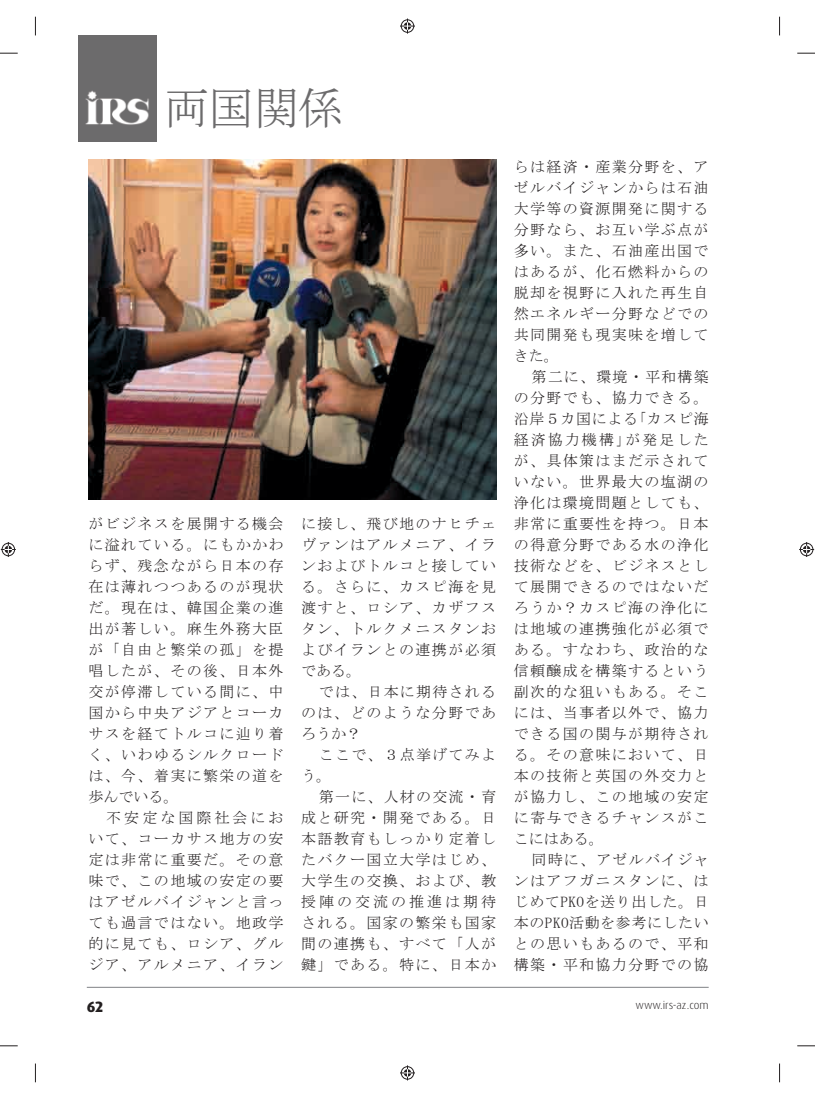
<style>
.page{position:relative;width:815px;height:1099px;background:#fff}
.page>*{position:absolute;margin:0;border:0;box-sizing:border-box;transform-origin:0 0}
.t1{font:45.12px "MS Mincho";color:#6c6b6c}
.t2{font:15px/21px "MS Mincho";letter-spacing:.09em;color:#231f20;text-align:justify}
.t3{font:800 15px "Dax Pro";color:#231f20}
.t4{font:300 11.25px "Dax Pro";color:#231f20}
</style>
<div class="page">
<hr style="left:87px;top:986px;width:622px;height:1px;background:#808285">
<img style="left:89px;top:159px;width:407px;height:341px">
<div style="left:79px;top:35px;width:78px;height:107px;background:#6c6b6c"></div>
<img style="left:85px;top:90px;width:64px;height:35px">
<svg style="left:0;top:52px;width:18px;height:2px"></svg>
<svg style="left:797px;top:52px;width:18px;height:2px"></svg>
<svg style="left:0;top:1045px;width:18px;height:1px"></svg>
<svg style="left:797px;top:1045px;width:18px;height:1px"></svg>
<svg style="left:35px;top:17px;width:1px;height:18px"></svg>
<svg style="left:35px;top:1063px;width:1px;height:19px"></svg>
<svg style="left:779px;top:17px;width:1px;height:18px"></svg>
<svg style="left:779px;top:1063px;width:1px;height:19px"></svg>
<svg style="left:400px;top:19px;width:15px;height:15px"></svg>
<svg style="left:400px;top:1065px;width:15px;height:15px"></svg>
<svg style="left:1px;top:542px;width:15px;height:15px"></svg>
<svg style="left:799px;top:542px;width:15px;height:15px"></svg>
<h1 class="t1" style="left:164px;top:85px;width:182px">両国関係</h1>
<p class="t2" style="left:89px;top:513px;width:196px">がビジネスを展開する機会に溢れている。にもかかわらず、残念ながら日本の存在は薄れつつあるのが現状だ。現在は、韓国企業の進出が著しい。麻生外務大臣が「自由と繁栄の孤」を提唱したが、その後、日本外交が停滞している間に、中国から中央アジアとコーカサスを経てトルコに辿り着く、いわゆるシルクロードは、今、着実に繁栄の道を歩んでいる。</p>
<p class="t2" style="left:89px;top:807px;width:196px;text-indent:18px">不安定な国際社会において、コーカサス地方の安定は非常に重要だ。その意味で、この地域の安定の要はアゼルバイジャンと言っても過言ではない。地政学的に見ても、ロシア、グルジア、アルメニア、イラン</p>
<p class="t2" style="left:301px;top:513px;width:196px">に接し、飛び地のナヒチェヴァンはアルメニア、イランおよびトルコと接している。さらに、カスピ海を見渡すと、ロシア、カザフスタン、トルクメニスタンおよびイランとの連携が必須である。</p>
<p class="t2" style="left:301px;top:681px;width:196px;text-indent:18px">では、日本に期待されるのは、どのような分野であろうか？</p>
<p class="t2" style="left:301px;top:744px;width:196px;text-indent:18px">ここで、３点挙げてみよう。</p>
<p class="t2" style="left:301px;top:786px;width:196px;text-indent:18px">第一に、人材の交流・育成と研究・開発である。日本語教育もしっかり定着したバクー国立大学はじめ、大学生の交換、および、教授陣の交流の推進は期待される。国家の繁栄も国家間の連携も、すべて「人が鍵」である。特に、日本か</p>
<p class="t2" style="left:514px;top:156px;width:196px">らは経済・産業分野を、アゼルバイジャンからは石油大学等の資源開発に関する分野なら、お互い学ぶ点が多い。また、石油産出国ではあるが、化石燃料からの脱却を視野に入れた再生自然エネルギー分野などでの共同開発も現実味を増してきた。</p>
<p class="t2" style="left:514px;top:366px;width:196px;text-indent:18px">第二に、環境・平和構築の分野でも、協力できる。沿岸５カ国による｢カスピ海経済協力機構｣が発足したが、具体策はまだ示されていない。世界最大の塩湖の浄化は環境問題としても、非常に重要性を持つ。日本の得意分野である水の浄化技術などを、ビジネスとして展開できるのではないだろうか？カスピ海の浄化には地域の連携強化が必須である。すなわち、政治的な信頼醸成を構築するという副次的な狙いもある。そこには、当事者以外で、協力できる国の関与が期待される。その意味において、日本の技術と英国の外交力とが協力し、この地域の安定に寄与できるチャンスがここにはある。</p>
<p class="t2" style="left:514px;top:849px;width:196px;text-indent:18px">同時に、アゼルバイジャンはアフガニスタンに、はじめてPKOを送り出した。日本のPKO活動を参考にしたいとの思いもあるので、平和構築・平和協力分野での協</p>
<p class="t3" style="left:87px;top:999px;width:18px">62</p>
<p class="t4" style="left:636px;top:999px;width:75px">www.irs-az.com</p>
</div>
